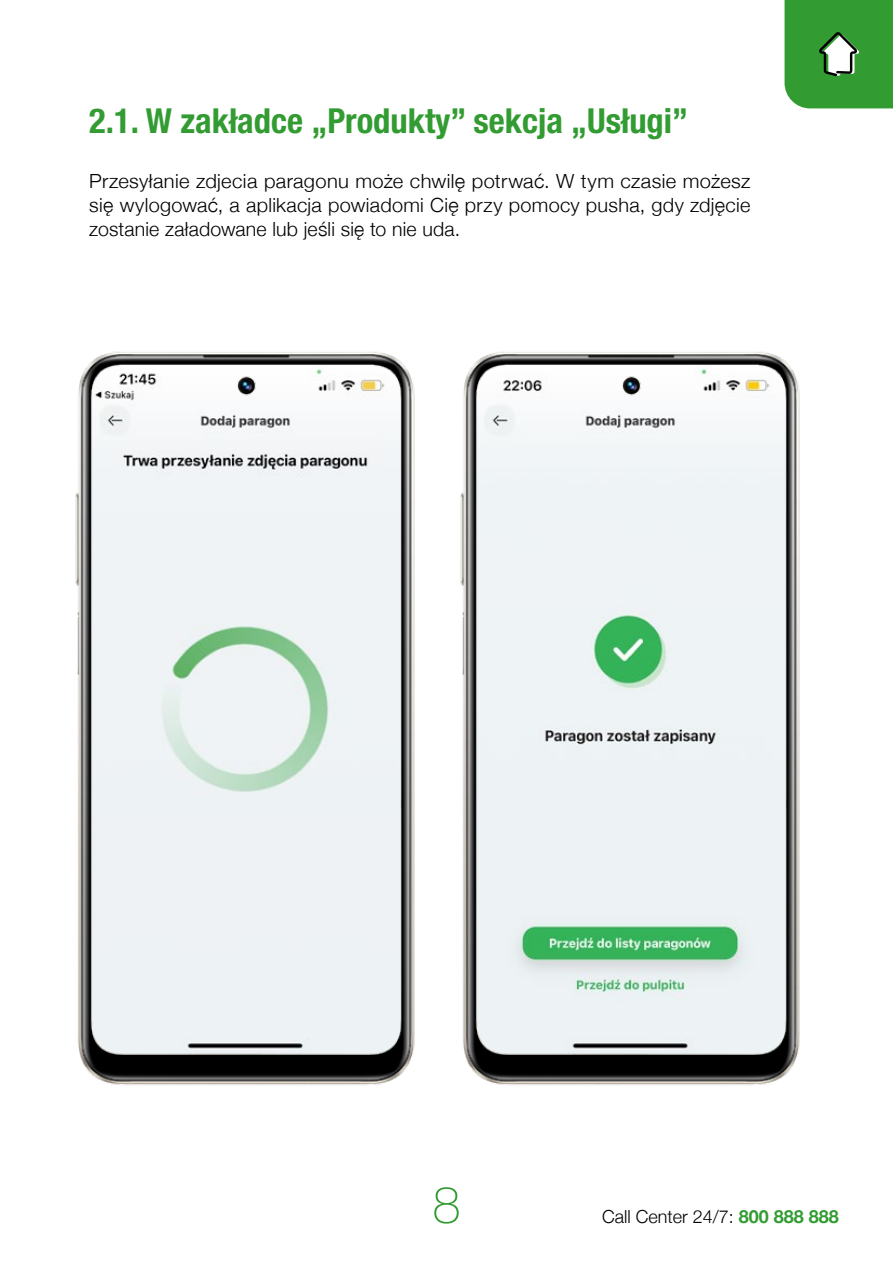
<style>
.page{position:relative;width:893px;height:1263px;background:#fff}
.page>*{position:absolute;margin:0;border:0;box-sizing:border-box;transform-origin:0 0}
.t1{font:100 51px "Helvetica Neue";color:#329c32}
.t2{font:700 condensed 34.5px "Helvetica Neue LT Pro";color:#329c32}
.t3{font:300 19.5px/24px "Helvetica Neue";letter-spacing:.01em;color:#000;text-align:justify}
.t4{font:300 18px "Helvetica Neue";color:#000}
.s1{font-weight:700;color:#329c32}
</style>
<div class="page">
<svg style="left:784px;top:0;width:109px;height:108px;background:#419f41"></svg>
<img style="left:460px;top:351px;width:340px;height:735px">
<img style="left:75px;top:351px;width:340px;height:735px">
<h2 class="t2" style="left:89px;top:100px;width:600px">2.1. W zakładce „Produkty” sekcja „Usługi”</h2>
<p class="t3" style="left:89px;top:168px;width:663px">Przesyłanie zdjecia paragonu może chwilę potrwać. W tym czasie możesz się wylogować, a aplikacja powiadomi Cię przy pomocy pusha, gdy zdjęcie zostanie załadowane lub jeśli się to nie uda.</p>
<h1 class="t1" style="left:432px;top:1166px;width:30px">8</h1>
<p class="t4" style="left:602px;top:1202px;width:238px">Call Center 24/7: <span class="s1">800 888 888</span></p>
</div>
